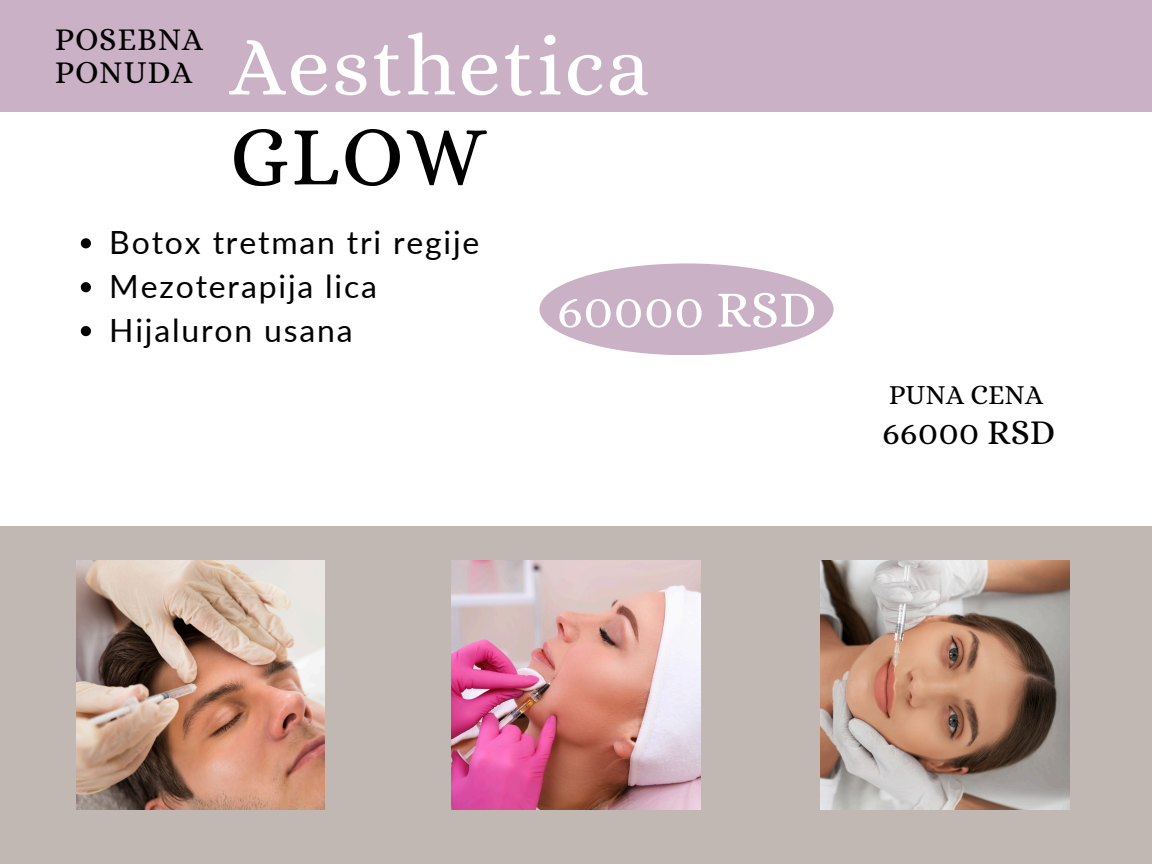
<style>
.page{position:relative;width:1152px;height:864px;background:#fff}
.page>*{position:absolute;margin:0;border:0;box-sizing:border-box;transform-origin:0 0}
.t1{font:85.05px/90px "Alice";letter-spacing:.025em;color:#fff}
.t2{font:51.9px "Alice";color:#fff}
.t3{font:35.1px "Alice";color:#000}
.t4{font:31.95px "Lato";letter-spacing:.055em;color:#000}
.t5{font:31.95px/33.6px "Alice";letter-spacing:.025em;color:#000}
.t6{font:27.75px "Alice";color:#000}
.s1{color:#000}
</style>
<div class="page">
<div style="left:0;top:527px;width:1152px;height:337px;background:#c1b8b4"></div>
<img style="left:76px;top:560px;width:249px;height:250px">
<img style="left:821px;top:560px;width:249px;height:250px">
<img style="left:452px;top:560px;width:248px;height:250px">
<div style="left:0;top:0;width:1152px;height:112px;background:#cab1c5"></div>
<div style="left:539px;top:263px;width:295px;height:92px;background:#cab1c5;border-radius:50%"></div>
<svg style="left:81px;top:238px;width:10px;height:10px"></svg>
<svg style="left:81px;top:282px;width:10px;height:10px"></svg>
<svg style="left:81px;top:326px;width:10px;height:10px"></svg>
<h3 class="t5" style="left:55px;top:22px;width:150px">POSEBNA<br>PONUDA</h3>
<h2 class="t1" style="left:230px;top:21px;width:421px">Aesthetica<br><span class="s1">GLOW</span></h2>
<h1 class="t4" style="left:109px;top:223px;width:372px">Botox tretman tri regije</h1>
<p class="t4" style="left:109px;top:266px;width:269px">Mezoterapija lica</p>
<p class="t4" style="left:109px;top:310px;width:245px">Hijaluron usana</p>
<p class="t2" style="left:557px;top:279px;width:262px">60000 RSD</p>
<h3 class="t6" style="left:889px;top:378px;width:156px">PUNA CENA</h3>
<p class="t3" style="left:882px;top:412px;width:175px">66000 RSD</p>
</div>
